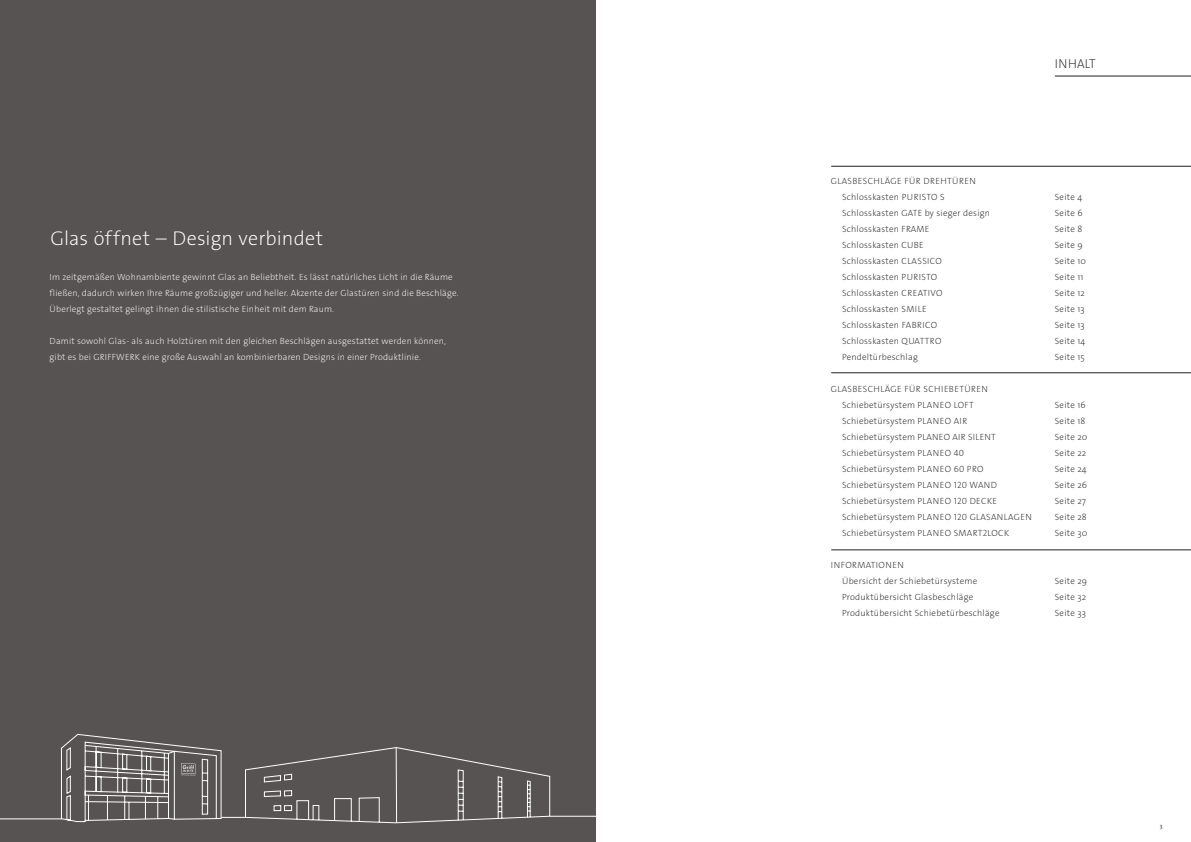
<style>
.page{position:relative;width:1191px;height:842px;background:#fff}
.page>*{position:absolute;margin:0;border:0;box-sizing:border-box;transform-origin:0 0}
.GW_HEAD_26_30{font:200 20px "The Sans Os F";letter-spacing:.01em;color:#fff}
.GW_Subhead_14_18{font:200 13px "The Sans Os F";letter-spacing:.02em;color:#231f20;scale:.96 1}
.GW_COPY_9_15{font:200 9px "The Sans Os F";letter-spacing:.025em;color:#231f20}
.GW_COPY_9_15-2{font:200 9px "The Sans Os F";letter-spacing:.02em;color:#fff}
.GW_COPY_9_15-3{font:200 9px "The Sans Os F";letter-spacing:.045em;color:#231f20}
.t1{font:300 6px "The Sans Os F";color:#231f20}
</style>
<div class="page">
<hr style="left:1054px;top:76px;width:137px;height:1px;background:#231f20">
<div style="left:0;top:0;width:595px;height:842px;background:#575352"></div>
<hr style="left:0;top:819px;width:62px;height:1px;background:#fff">
<hr style="left:549px;top:816px;width:55px;height:1px;background:#fff">
<svg style="left:61px;top:734px;width:489px;height:89px"></svg>
<svg style="left:396px;top:747px;width:1px;height:76px"></svg>
<svg style="left:181px;top:763px;width:15px;height:13px"></svg>
<hr style="left:831px;top:373px;width:360px;height:1px;background:#231f20">
<hr style="left:831px;top:166px;width:360px;height:1px;background:#231f20">
<hr style="left:831px;top:550px;width:360px;height:1px;background:#231f20">
<p class="GW_HEAD_26_30" style="left:50px;top:226px;width:274px">Glas öffnet – Design verbindet</p>
<p class="GW_COPY_9_15-2" style="left:50px;top:271px;width:404px">Im zeitgemäßen Wohnambiente gewinnt Glas an Beliebtheit. Es lässt natürliches Licht in die Räume</p>
<p class="GW_COPY_9_15-2" style="left:50px;top:287px;width:410px">fließen, dadurch wirken Ihre Räume großzügiger und heller. Akzente der Glastüren sind die Beschläge.</p>
<p class="GW_COPY_9_15-2" style="left:50px;top:303px;width:286px">Überlegt gestaltet gelingt ihnen die stilistische Einheit mit dem Raum.</p>
<p class="GW_COPY_9_15-2" style="left:50px;top:335px;width:398px">Damit sowohl Glas- als auch Holztüren mit den gleichen Beschlägen ausgestattet werden können,</p>
<p class="GW_COPY_9_15-2" style="left:50px;top:351px;width:373px">gibt es bei GRIFFWERK eine große Auswahl an kombinierbaren Designs in einer Produktlinie.</p>
<p class="GW_Subhead_14_18" style="left:1055px;top:55px;width:44px">INHALT</p>
<p class="GW_COPY_9_15-3" style="left:831px;top:175px;width:146px">GLASBESCHLÄGE FÜR DREHTÜREN</p>
<p class="GW_COPY_9_15" style="left:842px;top:191px;width:104px">Schlosskasten PURISTO S</p>
<p class="GW_COPY_9_15" style="left:1055px;top:191px;width:29px">Seite 4</p>
<p class="GW_COPY_9_15" style="left:842px;top:207px;width:149px">Schlosskasten GATE by sieger design</p>
<p class="GW_COPY_9_15" style="left:1055px;top:207px;width:29px">Seite 6</p>
<p class="GW_COPY_9_15" style="left:842px;top:223px;width:89px">Schlosskasten FRAME</p>
<p class="GW_COPY_9_15" style="left:1055px;top:223px;width:29px">Seite 8</p>
<p class="GW_COPY_9_15" style="left:842px;top:239px;width:83px">Schlosskasten CUBE</p>
<p class="GW_COPY_9_15" style="left:1055px;top:239px;width:29px">Seite 9</p>
<p class="GW_COPY_9_15" style="left:842px;top:255px;width:101px">Schlosskasten CLASSICO</p>
<p class="GW_COPY_9_15" style="left:1055px;top:255px;width:33px">Seite 10</p>
<p class="GW_COPY_9_15" style="left:842px;top:271px;width:97px">Schlosskasten PURISTO</p>
<p class="GW_COPY_9_15" style="left:1055px;top:271px;width:30px">Seite 11</p>
<p class="GW_COPY_9_15" style="left:842px;top:287px;width:102px">Schlosskasten CREATIVO</p>
<p class="GW_COPY_9_15" style="left:1055px;top:287px;width:32px">Seite 12</p>
<p class="GW_COPY_9_15" style="left:842px;top:303px;width:86px">Schlosskasten SMILE</p>
<p class="GW_COPY_9_15" style="left:1055px;top:303px;width:31px">Seite 13</p>
<p class="GW_COPY_9_15" style="left:842px;top:319px;width:97px">Schlosskasten FABRICO</p>
<p class="GW_COPY_9_15" style="left:1055px;top:319px;width:31px">Seite 13</p>
<p class="GW_COPY_9_15" style="left:842px;top:335px;width:101px">Schlosskasten QUATTRO</p>
<p class="GW_COPY_9_15" style="left:1055px;top:335px;width:32px">Seite 14</p>
<p class="GW_COPY_9_15" style="left:842px;top:351px;width:77px">Pendeltürbeschlag</p>
<p class="GW_COPY_9_15" style="left:1055px;top:351px;width:31px">Seite 15</p>
<p class="GW_COPY_9_15-3" style="left:831px;top:383px;width:159px">GLASBESCHLÄGE FÜR SCHIEBETÜREN</p>
<p class="GW_COPY_9_15" style="left:842px;top:399px;width:133px">Schiebetürsystem PLANEO LOFT</p>
<p class="GW_COPY_9_15" style="left:1055px;top:399px;width:32px">Seite 16</p>
<p class="GW_COPY_9_15" style="left:842px;top:415px;width:127px">Schiebetürsystem PLANEO AIR</p>
<p class="GW_COPY_9_15" style="left:1055px;top:415px;width:32px">Seite 18</p>
<p class="GW_COPY_9_15" style="left:842px;top:431px;width:155px">Schiebetürsystem PLANEO AIR SILENT</p>
<p class="GW_COPY_9_15" style="left:1055px;top:431px;width:34px">Seite 20</p>
<p class="GW_COPY_9_15" style="left:842px;top:447px;width:123px">Schiebetürsystem PLANEO 40</p>
<p class="GW_COPY_9_15" style="left:1055px;top:447px;width:33px">Seite 22</p>
<p class="GW_COPY_9_15" style="left:842px;top:463px;width:143px">Schiebetürsystem PLANEO 60 PRO</p>
<p class="GW_COPY_9_15" style="left:1055px;top:463px;width:33px">Seite 24</p>
<p class="GW_COPY_9_15" style="left:842px;top:479px;width:156px">Schiebetürsystem PLANEO 120 WAND</p>
<p class="GW_COPY_9_15" style="left:1054px;top:479px;width:34px">Seite 26</p>
<p class="GW_COPY_9_15" style="left:842px;top:495px;width:156px">Schiebetürsystem PLANEO 120 DECKE</p>
<p class="GW_COPY_9_15" style="left:1054px;top:495px;width:33px">Seite 27</p>
<p class="GW_COPY_9_15" style="left:842px;top:511px;width:191px">Schiebetürsystem PLANEO 120 GLASANLAGEN</p>
<p class="GW_COPY_9_15" style="left:1055px;top:511px;width:33px">Seite 28</p>
<p class="GW_COPY_9_15" style="left:842px;top:527px;width:169px">Schiebetürsystem PLANEO SMART2LOCK</p>
<p class="GW_COPY_9_15" style="left:1055px;top:527px;width:34px">Seite 30</p>
<p class="GW_COPY_9_15-3" style="left:831px;top:559px;width:74px">INFORMATIONEN</p>
<p class="GW_COPY_9_15" style="left:842px;top:575px;width:137px">Übersicht der Schiebetürsysteme</p>
<p class="GW_COPY_9_15" style="left:1055px;top:575px;width:34px">Seite 29</p>
<p class="GW_COPY_9_15" style="left:842px;top:591px;width:133px">Produktübersicht Glasbeschläge</p>
<p class="GW_COPY_9_15" style="left:1055px;top:591px;width:33px">Seite 32</p>
<p class="GW_COPY_9_15" style="left:842px;top:607px;width:159px">Produktübersicht Schiebetürbeschläge</p>
<p class="GW_COPY_9_15" style="left:1055px;top:607px;width:33px">Seite 33</p>
<p class="t1" style="left:1159px;top:822px;width:4px">3</p>
</div>
